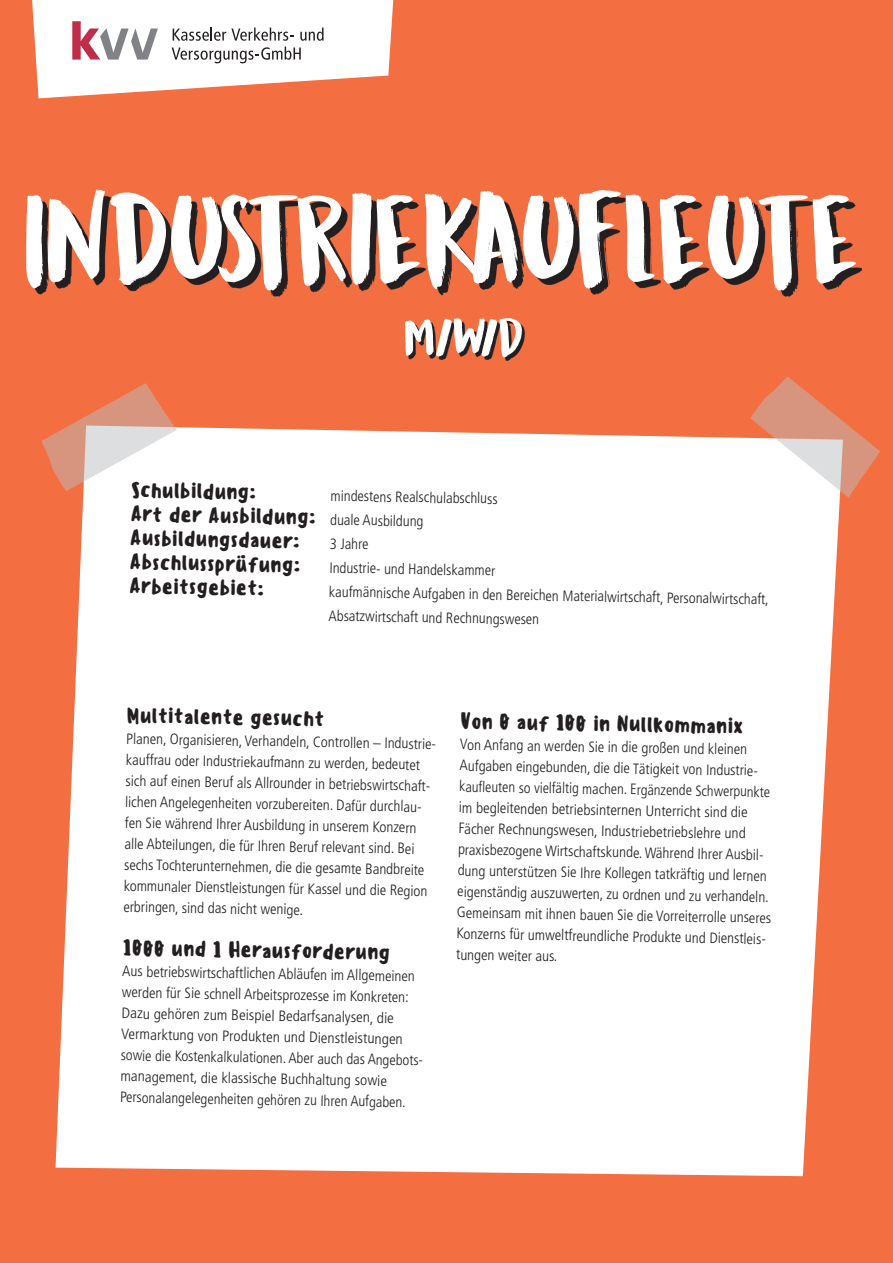
<style>
.page{position:relative;width:893px;height:1263px;background:#f36f42}
.page>*{position:absolute;margin:0;border:0;box-sizing:border-box;transform-origin:0 0}
.t1{font:126px "DK Mandarin Whispers";color:#fff}
.t2{font:54px "DK Mandarin Whispers";color:#fff}
.t3{font:500 21px/24px "Sensei";color:#231f20}
.t4{font:300 condensed 15px/21px "Frutiger LT Std";color:#231f20}
.s1{font-family:"Frutiger LT Std";font-weight:300;font-stretch:condensed;font-size:15px}
</style>
<div class="page">
<div style="left:56px;top:427px;width:784px;height:749px;background:#fff"></div>
<svg style="left:408px;top:321px;width:117px;height:39px"></svg>
<svg style="left:32px;top:0;width:361px;height:98px;background:#f2dfda"></svg>
<svg style="left:42px;top:383px;width:135px;height:108px"></svg>
<svg style="left:750px;top:376px;width:130px;height:122px"></svg>
<svg style="left:32px;top:195px;width:830px;height:101px"></svg>
<h1 class="t1" style="left:23px;top:165px;width:836px">INDUSTRIEKAUFLEUTE</h1>
<h2 class="t2" style="left:404px;top:305px;width:121px">M/W/D</h2>
<h3 class="t3" style="left:131px;top:478px;width:127px;rotate:1deg">Schulbildung:</h3>
<p class="t4" style="left:331px;top:485px;width:168px;rotate:1deg">mindestens Realschulabschluss</p>
<h3 class="t3" style="left:131px;top:502px;width:295px;rotate:1deg">Art der Ausbildung: <span class="s1">duale Ausbildung<br></span>Ausbildungsdauer:</h3>
<p class="t4" style="left:330px;top:533px;width:40px;rotate:1deg">3 Jahre</p>
<h3 class="t3" style="left:130px;top:550px;width:172px;rotate:1deg">Abschlussprüfung:</h3>
<p class="t4" style="left:330px;top:557px;width:167px;rotate:1deg">Industrie- und Handelskammer</p>
<h3 class="t3" style="left:129px;top:574px;width:137px;rotate:1deg">Arbeitsgebiet:</h3>
<p class="t4" style="left:329px;top:580px;width:441px;line-height:24px;rotate:1deg">kaufmännische Aufgaben in den Bereichen Materialwirtschaft, Personalwirtschaft,<br>Absatzwirtschaft und Rechnungswesen</p>
<h3 class="t3" style="left:127px;top:703px;width:199px;rotate:1deg">Multitalente gesucht</h3>
<p class="t4" style="left:127px;top:728px;width:314px;rotate:1deg">Planen, Organisieren, Verhandeln, Controllen – Industrie&shy;kauffrau oder Industriekaufmann zu werden, bedeutet sich auf einen Beruf als Allrounder in betriebswirtschaft&shy;lichen Angelegenheiten vorzubereiten. Dafür durchlau&shy;fen Sie während Ihrer Ausbildung in unserem Konzern alle Abteilungen, die für Ihren Beruf relevant sind. Bei sechs Tochterunternehmen, die die gesamte Bandbreite kommunaler Dienstleistungen für Kassel und die Region erbringen, sind das nicht wenige.</p>
<h3 class="t3" style="left:123px;top:935px;width:269px;rotate:1deg">1000 und 1 Herausforderung</h3>
<p class="t4" style="left:122px;top:961px;width:307px;rotate:1deg">Aus betriebswirtschaftlichen Abläufen im Allgemeinen werden für Sie schnell Arbeitsprozesse im Konkreten:<br>Dazu gehören zum Beispiel Bedarfsanalysen, die Vermarktung von Produkten und Dienstleistungen sowie die Kostenkalkulationen. Aber auch das Angebots&shy;management, die klassische Buchhaltung sowie Personalangelegenheiten gehören zu Ihren Aufgaben.</p>
<h3 class="t3" style="left:461px;top:709px;width:284px;rotate:1deg">Von 0 auf 100 in Nullkommanix</h3>
<p class="t4" style="left:460px;top:734px;width:316px;rotate:1deg">Von Anfang an werden Sie in die großen und kleinen Aufgaben eingebunden, die die Tätigkeit von Industrie&shy;kaufl euten so vielfältig machen. Ergänzende Schwerpunkte im begleitenden betriebsinternen Unterricht sind die Fächer Rechnungswesen, Industriebetriebslehre und praxisbezogene Wirtschaftskunde. Während Ihrer Ausbil&shy;dung unterstützen Sie Ihre Kollegen tatkräftig und lernen eigenständig auszuwerten, zu ordnen und zu verhandeln.<br>Gemeinsam mit ihnen bauen Sie die Vorreiterrolle unseres Konzerns für umweltfreundliche Produkte und Dienstleis&shy;tungen weiter aus.</p>
</div>
